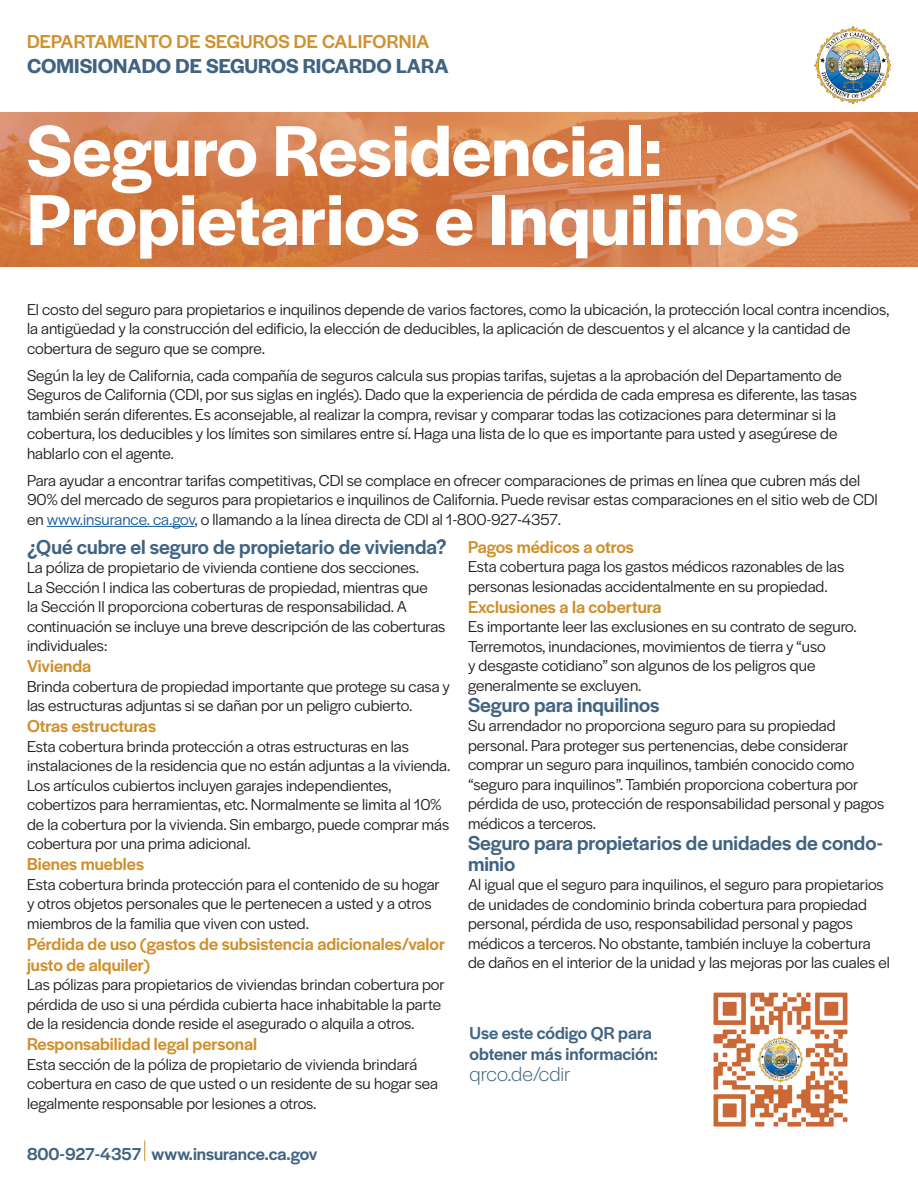
<style>
.page{position:relative;width:918px;height:1188px;background:#fff}
.page>*{position:absolute;margin:0;border:0;box-sizing:border-box;transform-origin:0 0}
.t1{font:600 75px "Halyard Display";color:#fff}
.t2{font:500 21px/21px "Halyard Display";color:#3f6381}
.t3{font:600 21px "Halyard Display";color:#3f6381}
.t4{font:300 21px "Halyard Display";color:#3f6381}
.t5{font:500 19.5px "Halyard Display";letter-spacing:.01em;color:#cf912e}
.Paragraph_Style_2{font:500 18px/21px "Halyard Display";color:#cf902d}
.body{font:500 18px/21px "Halyard Display";color:#3f6381}
.body-2{font:16.5px/19.5px "Halyard Display";color:#231f20}
.s1{color:#175d9e}
</style>
<div class="page">
<img style="left:814px;top:27px;width:77px;height:77px">
<img style="left:0;top:112px;width:918px;height:155px">
<img style="left:713px;top:992px;width:135px;height:135px">
<svg style="left:144px;top:1140px;width:1px;height:21px"></svg>
<hr style="left:47px;top:526px;width:147px;height:1px;background:#175d9e">
<p class="t5" style="left:27px;top:28px;width:404px">DEPARTAMENTO DE SEGUROS DE CALIFORNIA</p>
<p class="t3" style="left:27px;top:51px;width:423px">COMISIONADO DE SEGUROS RICARDO LARA</p>
<p class="t1" style="left:27px;top:97px;width:637px">Seguro Residencial:</p>
<p class="t1" style="left:27px;top:166px;width:774px">Propietarios e Inquilinos</p>
<p class="body-2" style="left:27px;top:299px;width:864px">El costo del seguro para propietarios e inquilinos depende de varios factores, como la ubicación, la protección local contra incendios, la antigüedad y la construcción del edificio, la elección de deducibles, la aplicación de descuentos y el alcance y la cantidad de cobertura de seguro que se compre.</p>
<p class="body-2" style="left:27px;top:365px;width:831px">Según la ley de California, cada compañía de seguros calcula sus propias tarifas, sujetas a la aprobación del Departamento de Seguros de California (CDI, por sus siglas en inglés). Dado que la experiencia de pérdida de cada empresa es diferente, las tasas también serán diferentes. Es aconsejable, al realizar la compra, revisar y comparar todas las cotizaciones para determinar si la cobertura, los deducibles y los límites son similares entre sí. Haga una lista de lo que es importante para usted y asegúrese de hablarlo con el agente.</p>
<p class="body-2" style="left:27px;top:470px;width:852px">Para ayudar a encontrar tarifas competitivas, CDI se complace en ofrecer comparaciones de primas en línea que cubren más del<br>90% del mercado de seguros para propietarios e inquilinos de California. Puede revisar estas comparaciones en el sitio web de CDI en <span class="s1">www.insurance. ca.gov</span>, o llamando a la línea directa de CDI al 1-800-927-4357.</p>
<p class="t2" style="left:27px;top:535px;width:421px">¿Qué cubre el seguro de propietario de vivienda?</p>
<p class="body-2" style="left:27px;top:557px;width:420px">La póliza de propietario de vivienda contiene dos secciones.<br>La Sección I indica las coberturas de propiedad, mientras que<br>la Sección II proporciona coberturas de responsabilidad. A continuación se incluye una breve descripción de las coberturas individuales:</p>
<p class="Paragraph_Style_2" style="left:27px;top:655px;width:66px">Vivienda</p>
<p class="body-2" style="left:27px;top:676px;width:425px">Brinda cobertura de propiedad importante que protege su casa y las estructuras adjuntas si se dañan por un peligro cubierto.</p>
<p class="Paragraph_Style_2" style="left:27px;top:715px;width:131px">Otras estructuras</p>
<p class="body-2" style="left:27px;top:736px;width:425px">Esta cobertura brinda protección a otras estructuras en las instalaciones de la residencia que no están adjuntas a la vivienda.<br>Los artículos cubiertos incluyen garajes independientes, cobertizos para herramientas, etc. Normalmente se limita al 10% de la cobertura por la vivienda. Sin embargo, puede comprar más cobertura por una prima adicional.</p>
<p class="Paragraph_Style_2" style="left:27px;top:853px;width:119px">Bienes muebles</p>
<p class="body-2" style="left:27px;top:874px;width:414px">Esta cobertura brinda protección para el contenido de su hogar y otros objetos personales que le pertenecen a usted y a otros miembros de la familia que viven con usted.</p>
<p class="Paragraph_Style_2" style="left:27px;top:933px;width:420px">Pérdida de uso (gastos de subsistencia adicionales/valor justo de alquiler)</p>
<p class="body-2" style="left:27px;top:974px;width:419px">Las pólizas para propietarios de viviendas brindan cobertura por pérdida de uso si una pérdida cubierta hace inhabitable la parte de la residencia donde reside el asegurado o alquila a otros.</p>
<p class="Paragraph_Style_2" style="left:27px;top:1033px;width:232px">Responsabilidad legal personal</p>
<p class="body-2" style="left:27px;top:1054px;width:413px">Esta sección de la póliza de propietario de vivienda brindará cobertura en caso de que usted o un residente de su hogar sea legalmente responsable por lesiones a otros.</p>
<p class="body" style="left:27px;top:1142px;width:292px">800-927-4357 www.insurance.ca.gov</p>
<p class="Paragraph_Style_2" style="left:468px;top:535px;width:167px">Pagos médicos a otros</p>
<p class="body-2" style="left:468px;top:556px;width:378px">Esta cobertura paga los gastos médicos razonables de las personas lesionadas accidentalmente en su propiedad.</p>
<p class="Paragraph_Style_2" style="left:468px;top:595px;width:195px">Exclusiones a la cobertura</p>
<p class="body-2" style="left:468px;top:616px;width:390px">Es importante leer las exclusiones en su contrato de seguro.<br>Terremotos, inundaciones, movimientos de tierra y “uso<br>y desgaste cotidiano” son algunos de los peligros que generalmente se excluyen.</p>
<p class="t2" style="left:468px;top:693px;width:193px">Seguro para inquilinos</p>
<p class="body-2" style="left:468px;top:715px;width:418px">Su arrendador no proporciona seguro para su propiedad personal. Para proteger sus pertenencias, debe considerar comprar un seguro para inquilinos, también conocido como “seguro para inquilinos”. También proporciona cobertura por pérdida de uso, protección de responsabilidad personal y pagos médicos a terceros.</p>
<p class="t2" style="left:468px;top:831px;width:416px">Seguro para propietarios de unidades de condo&shy;minio</p>
<p class="body-2" style="left:468px;top:874px;width:423px">Al igual que el seguro para inquilinos, el seguro para propietarios de unidades de condominio brinda cobertura para propiedad personal, pérdida de uso, responsabilidad personal y pagos médicos a terceros. No obstante, también incluye la cobertura de daños en el interior de la unidad y las mejoras por las cuales el</p>
<p class="body" style="left:470px;top:1021px;width:190px">Use este código QR para obtener más información:</p>
<p class="t4" style="left:470px;top:1059px;width:103px">qrco.de/cdir</p>
</div>
